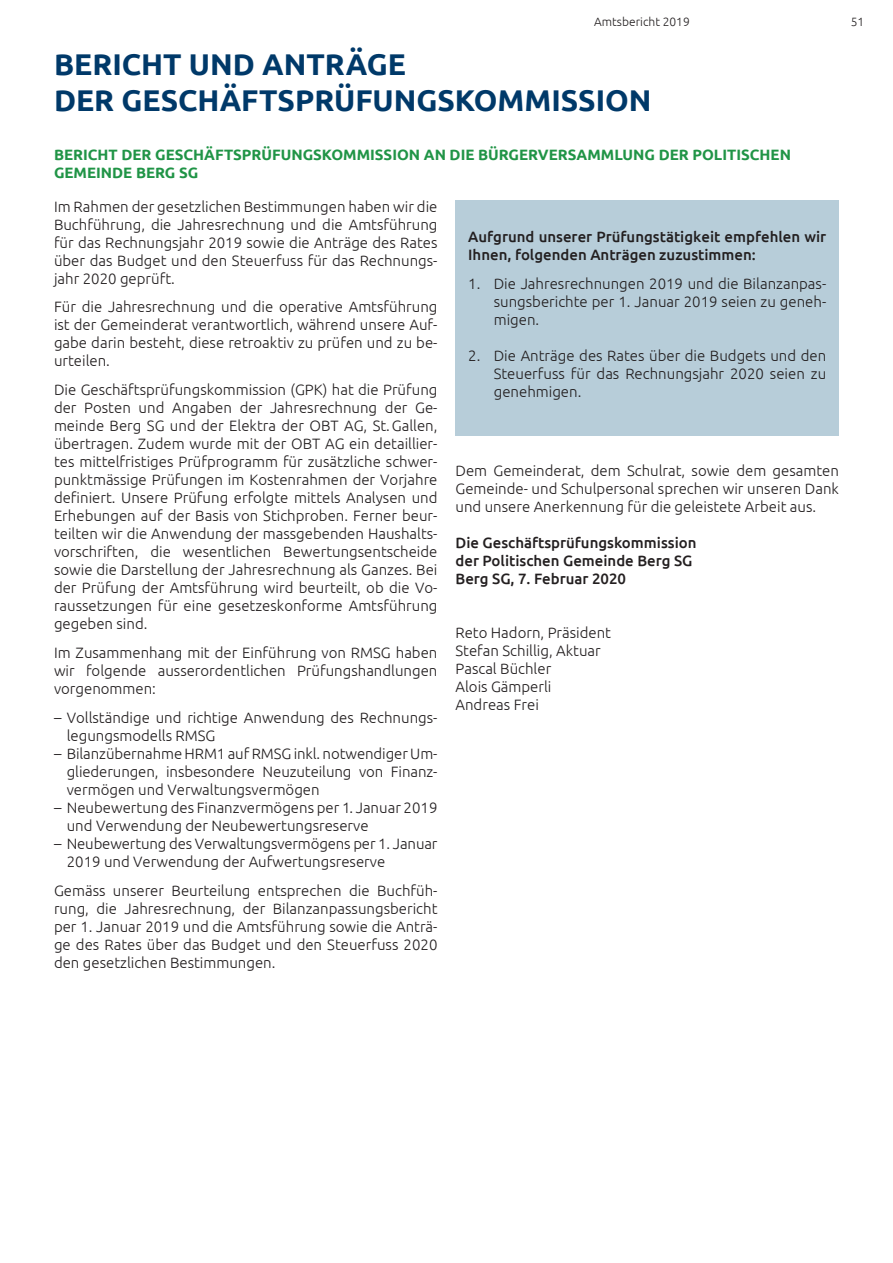
<style>
.page{position:relative;width:893px;height:1263px;background:#fff}
.page>*{position:absolute;margin:0;border:0;box-sizing:border-box;transform-origin:0 0}
.t1{font:700 30px/36px "Ubuntu";color:#003969}
.Absatzformat_1{font:300 15px/18px "Ubuntu";color:#231f20;text-align:justify}
.Absatzformat_1-2{font:500 15px/18px "Ubuntu";color:#231f20}
.Absatzformat_1-3{font:700 15px/18px "Ubuntu";color:#209446}
.t2{font:300 12px "Ubuntu";color:#231f20}
</style>
<div class="page">
<div style="left:455px;top:200px;width:384px;height:235px;background:#b7cdd9"></div>
<p class="t2" style="left:594px;top:15px;width:97px">Amtsbericht 2019</p>
<p class="t2" style="left:851px;top:15px;width:15px">51</p>
<h1 class="t1" style="left:54px;top:46px;width:599px">BERICHT UND ANTRÄGE<br>DER GESCHÄFTSPRÜFUNGSKOMMISSION</h1>
<p class="Absatzformat_1-3" style="left:54px;top:146px;width:738px">BERICHT DER GESCHÄFTSPRÜFUNGSKOMMISSION AN DIE BÜRGERVERSAMMLUNG DER POLITISCHEN<br>GEMEINDE BERG SG</p>
<p class="Absatzformat_1" style="left:54px;top:197px;width:385px">Im Rahmen der gesetzlichen Bestimmungen haben wir die Buchführung, die Jahresrechnung und die Amtsführung für das Rechnungsjahr 2019 sowie die Anträge des Rates über das Budget und den Steuerfuss für das Rechnungs&shy;jahr 2020 geprüft.</p>
<p class="Absatzformat_1" style="left:54px;top:298px;width:385px">Für die Jahresrechnung und die operative Amtsführung ist der Gemeinderat verantwortlich, während unsere Auf&shy;gabe darin besteht, diese retroaktiv zu prüfen und zu be&shy;urteilen.</p>
<p class="Absatzformat_1" style="left:54px;top:380px;width:385px">Die Geschäftsprüfungskommission (GPK) hat die Prüfung der Posten und Angaben der Jahresrechnung der Ge&shy;meinde Berg SG und der Elektra der OBT AG, St.Gallen, übertragen. Zudem wurde mit der OBT AG ein detaillier&shy;tes mittelfristiges Prüfprogramm für zusätzliche schwer&shy;punktmässige Prüfungen im Kostenrahmen der Vorjahre definiert. Unsere Prüfung erfolgte mittels Analysen und Erhebungen auf der Basis von Stichproben. Ferner beur&shy;teilten wir die Anwendung der massgebenden Haushalts&shy;vorschriften, die wesentlichen Bewertungsentscheide sowie die Darstellung der Jahresrechnung als Ganzes. Bei der Prüfung der Amtsführung wird beurteilt, ob die Vo&shy;raussetzungen für eine gesetzeskonforme Amtsführung gegeben sind.</p>
<p class="Absatzformat_1" style="left:54px;top:643px;width:385px">Im Zusammenhang mit der Einführung von RMSG haben wir folgende ausserordentlichen Prüfungshandlungen vorgenommen:</p>
<p class="Absatzformat_1" style="left:67px;top:708px;width:371px;text-indent:-13px">– Vollständige und richtige Anwendung des Rechnungs&shy;legungsmodells RMSG</p>
<p class="Absatzformat_1" style="left:67px;top:744px;width:372px;text-indent:-13px">– Bilanzübernahme HRM1 auf RMSG inkl. notwendiger Um&shy;gliederungen, insbesondere Neuzuteilung von Finanz&shy;vermögen und Verwaltungsvermögen</p>
<p class="Absatzformat_1" style="left:67px;top:798px;width:372px;text-indent:-13px">– Neubewertung des Finanzvermögens per 1. Januar 2019 und Verwendung der Neubewertungsreserve</p>
<p class="Absatzformat_1" style="left:67px;top:834px;width:372px;text-indent:-13px">– Neubewertung des Verwaltungsvermögens per 1. Januar<br>2019 und Verwendung der Aufwertungsreserve</p>
<p class="Absatzformat_1" style="left:54px;top:881px;width:385px">Gemäss unserer Beurteilung entsprechen die Buchfüh&shy;rung, die Jahresrechnung, der Bilanzanpassungsbericht per 1. Januar 2019 und die Amtsführung sowie die Anträ&shy;ge des Rates über das Budget und den Steuerfuss 2020 den gesetzlichen Bestimmungen.</p>
<p class="Absatzformat_1-2" style="left:468px;top:227px;width:359px">Aufgrund unserer Prüfungstätigkeit empfehlen wir<br>Ihnen, folgenden Anträgen zuzustimmen:</p>
<p class="Absatzformat_1" style="left:494px;top:274px;width:334px;text-indent:-26px">1. Die Jahresrechnungen 2019 und die Bilanzanpas&shy;sungsberichte per 1. Januar 2019 seien zu geneh&shy;migen.</p>
<p class="Absatzformat_1" style="left:494px;top:346px;width:334px;text-indent:-26px">2. Die Anträge des Rates über die Budgets und den Steuerfuss für das Rechnungsjahr 2020 seien zu genehmigen.</p>
<p class="Absatzformat_1" style="left:455px;top:461px;width:385px">Dem Gemeinderat, dem Schulrat, sowie dem gesamten Gemeinde- und Schulpersonal sprechen wir unseren Dank und unsere Anerkennung für die geleistete Arbeit aus.</p>
<p class="Absatzformat_1-2" style="left:455px;top:533px;width:243px">Die Geschäftsprüfungskommission</p>
<p class="Absatzformat_1-2" style="left:455px;top:551px;width:238px">der Politischen Gemeinde Berg SG</p>
<p class="Absatzformat_1-2" style="left:455px;top:569px;width:172px">Berg SG, 7. Februar 2020</p>
<p class="Absatzformat_1" style="left:455px;top:623px;width:157px">Reto Hadorn, Präsident</p>
<p class="Absatzformat_1" style="left:455px;top:641px;width:147px">Stefan Schillig, Aktuar</p>
<p class="Absatzformat_1" style="left:455px;top:659px;width:97px">Pascal Büchler</p>
<p class="Absatzformat_1" style="left:455px;top:677px;width:97px">Alois Gämperli</p>
<p class="Absatzformat_1" style="left:455px;top:695px;width:85px">Andreas Frei</p>
</div>
